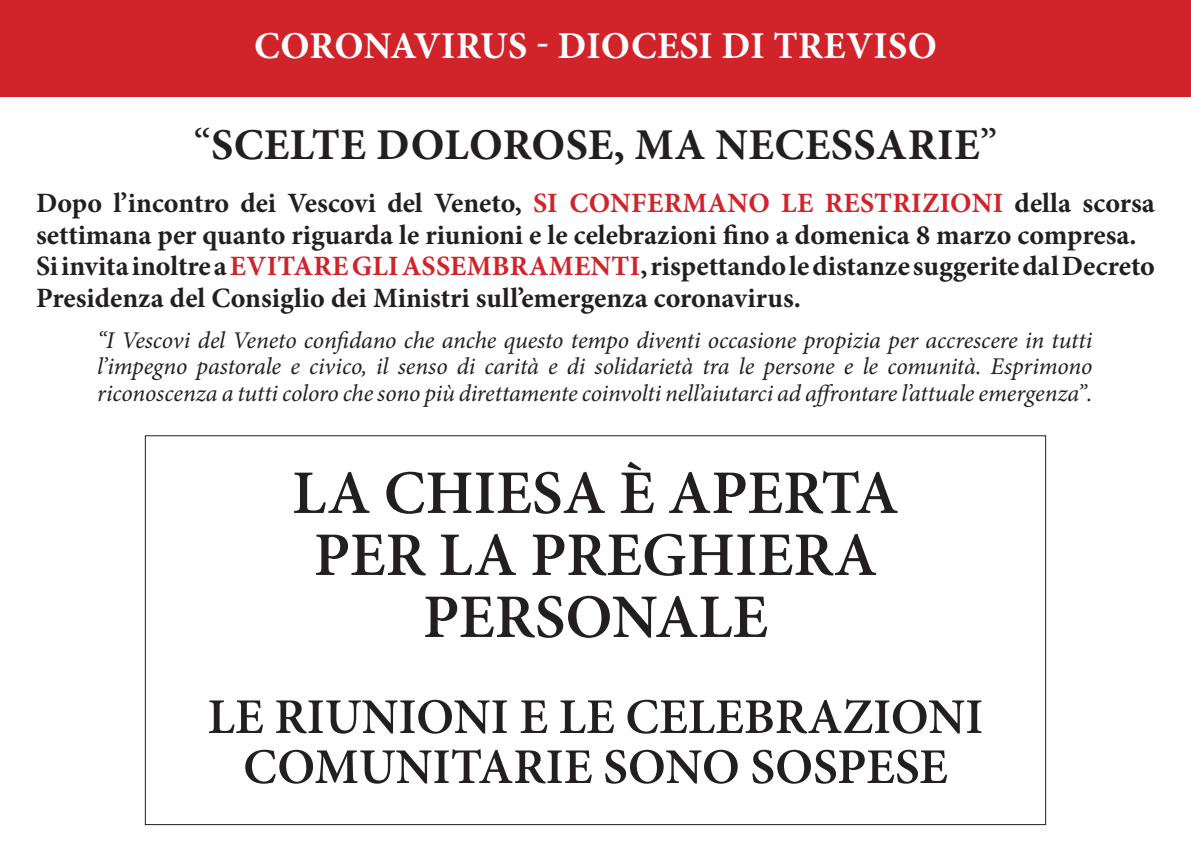
<style>
.page{position:relative;width:1191px;height:842px;background:#fff}
.page>*{position:absolute;margin:0;border:0;box-sizing:border-box;transform-origin:0 0}
.t1{font:600 62px "Minion Pro";color:#231f20}
.t2{font:600 50px/50px "Minion Pro";color:#231f20;text-align:center}
.t3{font:700 44px "Minion Pro";letter-spacing:.01em;color:#231f20}
.t4{font:700 38px "Minion Pro";letter-spacing:.01em;color:#fff}
.t5{font:700 28px/31.4px "Minion Pro";color:#231f20}
.t6{font:italic 24px/26.9px "Minion Pro";letter-spacing:-.01em;color:#231f20;text-align:justify}
.s1{font-weight:400}
.s2{color:#d1232a}
</style>
<div class="page">
<div style="left:0;top:0;width:1191px;height:96px;background:#d1232a"></div>
<p class="t4" style="left:254px;top:19px;width:684px">CORONAVIRUS - DIOCESI DI TREVISO</p>
<p class="t3" style="left:193px;top:114px;width:805px"><span class="s1">“</span>SCELTE DOLOROSE, MA NECESSARIE<span class="s1">”</span></p>
<p class="t5" style="left:36px;top:187px;width:1120px">Dopo l’incontro dei Vescovi del Veneto, <span class="s2">SI CONFERMANO LE RESTRIZIONI</span> della scorsa settimana per quanto riguarda le riunioni e le celebrazioni fino a domenica 8 marzo compresa.</p>
<p class="t5" style="left:36px;top:250px;width:1120px">Si invita inoltre a <span class="s2">EVITARE GLI ASSEMBRAMENTI</span>, rispettando le distanze suggerite dal Decreto<br>Presidenza del Consiglio dei Ministri sull’emergenza coronavirus.</p>
<p class="t6" style="left:97px;top:326px;width:997px">“I Vescovi del Veneto confidano che anche questo tempo diventi occasione propizia per accrescere in tutti l’impegno pastorale e civico, il senso di carità e di solidarietà tra le persone e le comunità. Esprimono riconoscenza a tutti coloro che sono più direttamente coinvolti nell’aiutarci ad affrontare l’attuale emergenza”.</p>
<p class="t1" style="left:292px;top:450px;width:608px">LA CHIESA È APERTA</p>
<p class="t1" style="left:314px;top:512px;width:565px">PER LA PREGHIERA</p>
<p class="t1" style="left:423px;top:574px;width:347px">PERSONALE</p>
<p class="t2" style="left:208px;top:692px;width:777px">LE RIUNIONI E LE CELEBRAZIONI<br>COMUNITARIE SONO SOSPESE</p>
</div>
